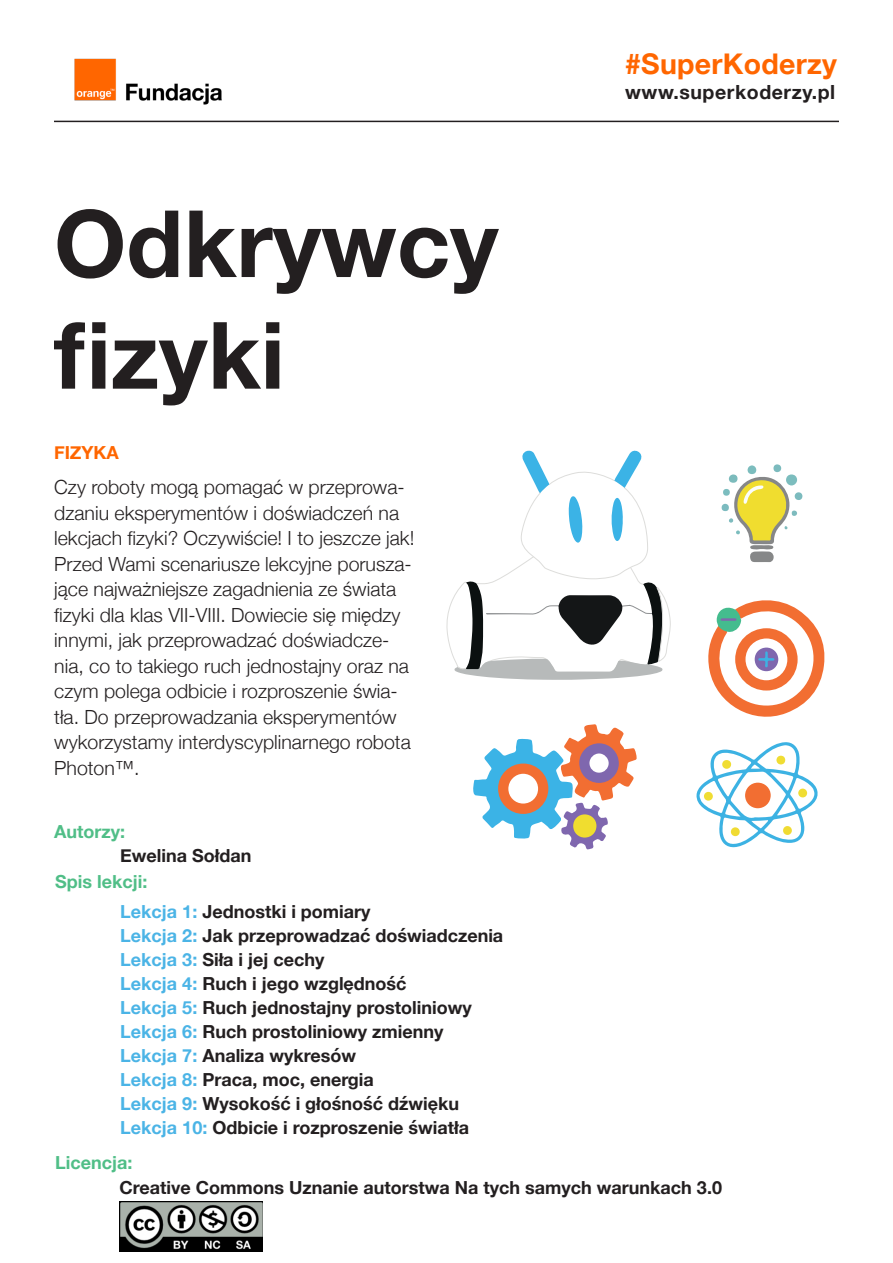
<style>
.page{position:relative;width:893px;height:1263px;background:#fff}
.page>*{position:absolute;margin:0;border:0;box-sizing:border-box;transform-origin:0 0}
.t1{font:700 93px "Helvetica Neue";color:#231f20}
.t2{font:700 28.5px "Helvetica Neue";letter-spacing:.01em;color:#f60}
.t3{font:300 19.5px/25.5px "Helvetica Neue";color:#231f20}
.t4{font:700 19.5px "Helvetica Neue";letter-spacing:.03em;color:#231f20}
.t5{font:700 18px/24px "Helvetica Neue";color:#231f20}
.t6{font:700 18px "Helvetica Neue";color:#50be87}
.t7{font:700 18px "Helvetica Neue";color:#f60}
.s1{color:#4bb4e6}
</style>
<div class="page">
<hr style="left:54px;top:121px;width:785px;height:1px;background:#231f20">
<img style="left:54px;top:58px;width:187px;height:63px">
<svg style="left:473px;top:724px;width:164px;height:126px"></svg>
<div style="left:748px;top:465px;width:8px;height:9px;background:#7cbdbe;border-radius:50%"></div>
<div style="left:773px;top:464px;width:8px;height:8px;background:#7cbbbe;border-radius:50%"></div>
<div style="left:795px;top:492px;width:7px;height:8px;background:#7cbbbe;border-radius:50%"></div>
<div style="left:722px;top:504px;width:7px;height:7px;background:#7cbbbf;border-radius:50%"></div>
<div style="left:723px;top:489px;width:7px;height:7px;background:#7cbdbf;border-radius:50%"></div>
<svg style="left:446px;top:450px;width:225px;height:230px"></svg>
<div style="left:498px;top:763px;width:50px;height:51px;background:#f26e32;border-radius:50%"></div>
<svg style="left:696px;top:742px;width:122px;height:106px"></svg>
<div style="left:579px;top:743px;width:40px;height:40px;background:#7f67ae;border-radius:50%"></div>
<div style="left:573px;top:814px;width:23px;height:24px;background:#f0dd2f;border-radius:50%"></div>
<div style="left:508px;top:774px;width:30px;height:29px;background:#fff;border-radius:50%"></div>
<div style="left:745px;top:783px;width:26px;height:25px;background:#f26e32;border-radius:50%"></div>
<div style="left:776px;top:756px;width:9px;height:8px;background:#f0dd33;border-radius:50%"></div>
<div style="left:783px;top:826px;width:9px;height:9px;background:#f0db33;border-radius:50%"></div>
<div style="left:731px;top:827px;width:9px;height:9px;background:#f0db33;border-radius:50%"></div>
<div style="left:722px;top:760px;width:9px;height:9px;background:#f0dd33;border-radius:50%"></div>
<div style="left:704px;top:792px;width:9px;height:9px;background:#f0dd33;border-radius:50%"></div>
<div style="left:798px;top:788px;width:9px;height:9px;background:#f0dd33;border-radius:50%"></div>
<div style="left:589px;top:753px;width:20px;height:20px;background:#fff;border-radius:50%"></div>
<svg style="left:729px;top:475px;width:68px;height:87px"></svg>
<svg style="left:708px;top:600px;width:117px;height:117px"></svg>
<img style="left:120px;top:1201px;width:143px;height:50px">
<p class="t1" style="left:54px;top:171px;width:446px">Odkrywcy</p>
<p class="t1" style="left:54px;top:282px;width:232px">fizyki</p>
<p class="t7" style="left:54px;top:438px;width:66px">FIZYKA</p>
<p class="t3" style="left:54px;top:473px;width:362px">Czy roboty mogą pomagać w przeprowa&shy;dzaniu eksperymentów i doświadczeń na lekcjach fizyki? Oczywiście! I to jeszcze jak!<br>Przed Wami scenariusze lekcyjne porusza&shy;jące najważniejsze zagadnienia ze świata fizyki dla klas VII-VIII. Dowiecie się między innymi, jak przeprowadzać doświadcze&shy;nia, co to takiego ruch jednostajny oraz na czym polega odbicie i rozproszenie świa&shy;tła. Do przeprowadzania eksperymentów wykorzystamy interdyscyplinarnego robota Photon™.</p>
<p class="t6" style="left:54px;top:817px;width:73px">Autorzy:</p>
<p class="t6" style="left:55px;top:868px;width:94px">Spis lekcji:</p>
<p class="t5" style="left:120px;top:844px;width:133px">Ewelina Sołdan</p>
<p class="t5" style="left:120px;top:900px;width:384px"><span class="s1">Lekcja 1:</span> Jednostki i pomiary<br><span class="s1">Lekcja 2:</span> Jak przeprowadzać doświadczenia<br><span class="s1">Lekcja 3:</span> Siła i jej cechy</p>
<p class="t5" style="left:120px;top:972px;width:288px"><span class="s1">Lekcja 4:</span> Ruch i jego względność</p>
<p class="t5" style="left:120px;top:996px;width:353px"><span class="s1">Lekcja 5:</span> Ruch jednostajny prostoliniowy</p>
<p class="t5" style="left:120px;top:1020px;width:325px"><span class="s1">Lekcja 6:</span> Ruch prostoliniowy zmienny</p>
<p class="t5" style="left:120px;top:1044px;width:237px"><span class="s1">Lekcja 7:</span> Analiza wykresów</p>
<p class="t5" style="left:120px;top:1068px;width:350px"><span class="s1">Lekcja 8:</span> Praca, moc, energia<br><span class="s1">Lekcja 9:</span> Wysokość i głośność dźwięku<br><span class="s1">Lekcja 10:</span> Odbicie i rozproszenie światła</p>
<p class="t6" style="left:55px;top:1148px;width:79px">Licencja:</p>
<h2 class="t2" style="left:625px;top:42px;width:213px">#SuperKoderzy</h2>
<p class="t4" style="left:625px;top:77px;width:212px">www.superkoderzy.pl</p>
<p class="t5" style="left:120px;top:1176px;width:604px">Creative Commons Uznanie autorstwa Na tych samych warunkach 3.0</p>
</div>
